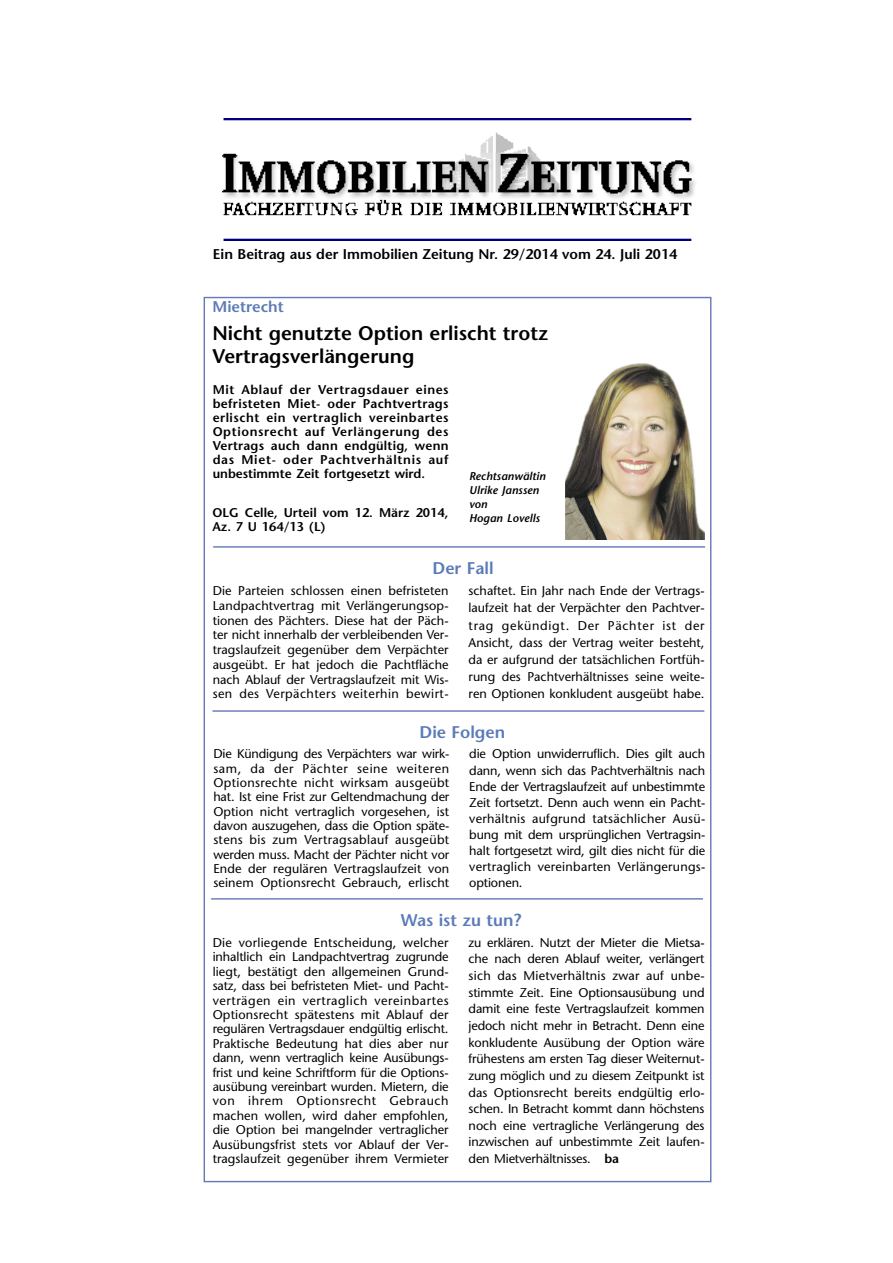
<style>
.page{position:relative;width:893px;height:1263px;background:#fff}
.page>*{position:absolute;margin:0;border:0;box-sizing:border-box;transform-origin:0 0}
.t1{font:600 19.8px/24px "Stone Sans";color:#000}
.t2{font:600 16.95px "Stone Sans";color:#5b7bb8}
.t3{font:600 15.45px "Stone Sans";color:#5b7bb8}
.t4{font:600 14.1px "Stone Sans";color:#000}
.t5{font:12.75px/14.4px "Stone Sans";letter-spacing:.005em;color:#000;text-align:justify}
.t6{font:600 12.75px/14.1px "Stone Sans";color:#000;text-align:justify}
.t7{font:italic 600 11.25px/14.1px "Stone Sans";letter-spacing:.005em;color:#000}
.s1{font-weight:600}
</style>
<div class="page">
<img style="left:223px;top:119px;width:473px;height:122px">
<hr style="left:213px;top:546px;width:492px;height:2px;background:#6479b7">
<hr style="left:212px;top:710px;width:492px;height:2px;background:#6479b7">
<hr style="left:211px;top:898px;width:492px;height:2px;background:#6479b7">
<img style="left:565px;top:363px;width:139px;height:177px">
<p class="t4" style="left:213px;top:248px;width:466px">Ein Beitrag aus der Immobilien Zeitung Nr. 29/2014 vom 24. Juli 2014</p>
<p class="t3" style="left:212px;top:300px;width:73px">Mietrecht</p>
<h1 class="t1" style="left:212px;top:323px;width:337px">Nicht genutzte Option erlischt trotz<br>Vertragsverlängerung</h1>
<p class="t6" style="left:213px;top:384px;width:237px">Mit Ablauf der Vertragsdauer eines befristeten Miet- oder Pachtvertrags erlischt ein vertraglich vereinbartes Optionsrecht auf Verlängerung des Vertrags auch dann endgültig, wenn das Miet- oder Pachtverhältnis auf unbestimmte Zeit fortgesetzt wird.</p>
<p class="t6" style="left:212px;top:507px;width:237px">OLG Celle, Urteil vom 12. März 2014,</p>
<p class="t6" style="left:212px;top:521px;width:115px">Az. 7 U 164/13 (L)</p>
<p class="t7" style="left:469px;top:470px;width:78px">Rechtsanwältin<br>Ulrike Janssen von</p>
<p class="t7" style="left:469px;top:512px;width:72px">Hogan Lovells</p>
<h2 class="t2" style="left:432px;top:561px;width:62px">Der Fall</h2>
<p class="t5" style="left:213px;top:585px;width:237px">Die Parteien schlossen einen befristeten Landpachtvertrag mit Verlängerungsop&shy;tionen des Pächters. Diese hat der Päch&shy;ter nicht innerhalb der verbleibenden Ver&shy;tragslaufzeit gegenüber dem Verpächter ausgeübt. Er hat jedoch die Pachtfläche nach Ablauf der Vertragslaufzeit mit Wis&shy;sen des Verpächters weiterhin bewirt-</p>
<p class="t5" style="left:468px;top:584px;width:237px;line-height:17.1px">schaftet. Ein Jahr nach Ende der Vertrags&shy;laufzeit hat der Verpächter den Pachtver&shy;trag gekündigt. Der Pächter ist der Ansicht, dass der Vertrag weiter besteht, da er aufgrund der tatsächlichen Fortfüh&shy;rung des Pachtverhältnisses seine weite&shy;ren Optionen konkludent ausgeübt habe.</p>
<h2 class="t2" style="left:419px;top:725px;width:87px">Die Folgen</h2>
<p class="t5" style="left:213px;top:748px;width:237px">Die Kündigung des Verpächters war wirk&shy;sam, da der Pächter seine weiteren Optionsrechte nicht wirksam ausgeübt hat. Ist eine Frist zur Geltendmachung der Option nicht vertraglich vorgesehen, ist davon auszugehen, dass die Option späte&shy;stens bis zum Vertragsablauf ausgeübt werden muss. Macht der Pächter nicht vor Ende der regulären Vertragslaufzeit von seinem Optionsrecht Gebrauch, erlischt</p>
<p class="t5" style="left:469px;top:747px;width:237px;line-height:16px">die Option unwiderruflich. Dies gilt auch dann, wenn sich das Pachtverhältnis nach Ende der Vertragslaufzeit auf unbestimmte Zeit fortsetzt. Denn auch wenn ein Pacht&shy;verhältnis aufgrund tatsächlicher Ausü&shy;bung mit dem ursprünglichen Vertragsin&shy;halt fortgesetzt wird, gilt dies nicht für die vertraglich vereinbarten Verlängerungs&shy;optionen.</p>
<h2 class="t2" style="left:401px;top:913px;width:122px">Was ist zu tun?</h2>
<p class="t5" style="left:213px;top:937px;width:237px">Die vorliegende Entscheidung, welcher inhaltlich ein Landpachtvertrag zugrunde liegt, bestätigt den allgemeinen Grund&shy;satz, dass bei befristeten Miet- und Pacht&shy;verträgen ein vertraglich vereinbartes Optionsrecht spätestens mit Ablauf der regulären Vertragsdauer endgültig erlischt.<br>Praktische Bedeutung hat dies aber nur dann, wenn vertraglich keine Ausübungs&shy;frist und keine Schriftform für die Options&shy;ausübung vereinbart wurden. Mietern, die von ihrem Optionsrecht Gebrauch machen wollen, wird daher empfohlen, die Option bei mangelnder vertraglicher Ausübungsfrist stets vor Ablauf der Ver&shy;tragslaufzeit gegenüber ihrem Vermieter</p>
<p class="t5" style="left:468px;top:935px;width:237px;line-height:16.6px">zu erklären. Nutzt der Mieter die Mietsa&shy;che nach deren Ablauf weiter, verlängert sich das Mietverhältnis zwar auf unbe&shy;stimmte Zeit. Eine Optionsausübung und damit eine feste Vertragslaufzeit kommen jedoch nicht mehr in Betracht. Denn eine konkludente Ausübung der Option wäre frühestens am ersten Tag dieser Weiternut&shy;zung möglich und zu diesem Zeitpunkt ist das Optionsrecht bereits endgültig erlo&shy;schen. In Betracht kommt dann höchstens noch eine vertragliche Verlängerung des inzwischen auf unbestimmte Zeit laufen&shy;den Mietverhältnisses. <span class="s1">ba</span></p>
</div>
